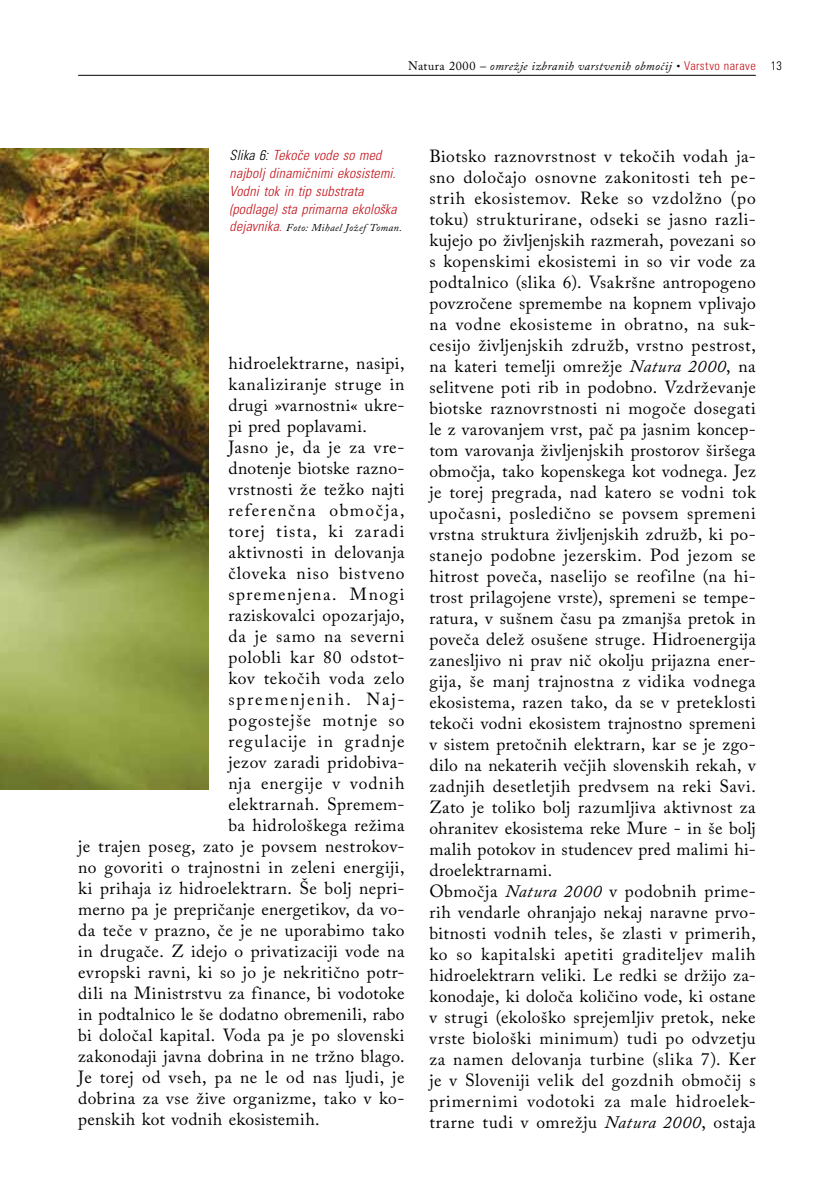
<style>
.page{position:relative;width:834px;height:1191px;background:#fff}
.page>*{position:absolute;margin:0;border:0;box-sizing:border-box;transform-origin:0 0}
.t1{font:17.5px/21px "Adobe Caslon Pro";letter-spacing:.03em;color:#000}
.t2{font:17.5px "Adobe Caslon Pro";letter-spacing:.07em;color:#000}
.t3{font:17.5px "Adobe Caslon Pro";letter-spacing:.055em;color:#000}
.t4{font:17.5px "Adobe Caslon Pro";letter-spacing:.09em;color:#000}
.t5{font:17.5px "Adobe Caslon Pro";letter-spacing:.065em;color:#000}
.t6{font:17.5px "Adobe Caslon Pro";letter-spacing:.05em;color:#000}
.t7{font:17.5px "Adobe Caslon Pro";letter-spacing:.08em;color:#000}
.t8{font:17.5px "Adobe Caslon Pro";letter-spacing:.11em;color:#000}
.t9{font:italic 300 condensed 14px/17.8px "Univers";letter-spacing:.01em;color:#c2151c}
.t10{font:italic 12.25px "Adobe Caslon Pro";letter-spacing:.025em;color:#000}
.t11{font:italic 10.5px "Adobe Caslon Pro";letter-spacing:.03em;color:#000}
.s1{font-style:normal}
.s2{font-family:"Univers";font-weight:300;font-style:normal;font-stretch:condensed;color:#c2151c}
.s3{font-family:"Univers";font-weight:300;font-style:normal;font-stretch:condensed}
.s4{color:#000}
.s5{font-family:"Univers";font-weight:300;font-stretch:condensed;font-size:14px;color:#c2151c}
.s6{font-style:italic}
</style>
<div class="page">
<hr style="left:78px;top:75px;width:677px;height:1px;background:#000">
<img style="left:0;top:149px;width:208px;height:641px">
<p class="t10" style="left:408px;top:59px;width:375px"><span class="s1">Natura 2000</span> – omrežje izbranih varstvenih območij • <span class="s2">Varstvo narave</span> <span class="s3">13</span></p>
<p class="t9" style="left:229px;top:146px;width:168px"><span class="s4">Slika 6:</span> TekoËe vode so med najbolj dinamiËnimi ekosistemi.<br>Vodni tok in tip substrata (podlage) sta primarna ekološka</p>
<p class="t11" style="left:229px;top:222px;width:174px"><span class="s5">dejavnika.</span> Foto: Mihael Jožef Toman.</p>
<p class="t1" style="left:228px;top:352px;width:178px">hidroelektrarne, nasipi,</p>
<p class="t1" style="left:228px;top:373px;width:178px">kanaliziranje struge in</p>
<p class="t1" style="left:228px;top:394px;width:178px">drugi »varnostni« ukre-</p>
<p class="t1" style="left:228px;top:415px;width:140px">pi pred poplavami.</p>
<p class="t1" style="left:228px;top:436px;width:178px">Jasno je, da je za vre-</p>
<p class="t1" style="left:228px;top:457px;width:178px">dnotenje biotske razno-</p>
<p class="t1" style="left:228px;top:478px;width:178px">vrstnosti že težko najti</p>
<p class="t4" style="left:228px;top:500px;width:178px">referenčna območja,</p>
<p class="t2" style="left:228px;top:521px;width:178px">torej tista, ki zaradi</p>
<p class="t1" style="left:228px;top:541px;width:178px">aktivnosti in delovanja</p>
<p class="t3" style="left:228px;top:563px;width:178px">človeka niso bistveno</p>
<p class="t7" style="left:228px;top:584px;width:178px">spremenjena. Mnogi</p>
<p class="t1" style="left:228px;top:604px;width:178px">raziskovalci opozarjajo,</p>
<p class="t1" style="left:228px;top:625px;width:178px">da je samo na severni</p>
<p class="t1" style="left:228px;top:646px;width:178px">polobli kar 80 odstot-</p>
<p class="t1" style="left:228px;top:667px;width:178px">kov tekočih voda zelo</p>
<p class="t8" style="left:228px;top:689px;width:178px">spremenjenih. Naj-</p>
<p class="t5" style="left:228px;top:710px;width:178px">pogostejše motnje so</p>
<p class="t2" style="left:228px;top:731px;width:178px">regulacije in gradnje</p>
<p class="t1" style="left:228px;top:751px;width:178px">jezov zaradi pridobiva-</p>
<p class="t6" style="left:228px;top:773px;width:178px">nja energije v vodnih</p>
<p class="t1" style="left:228px;top:793px;width:178px">elektrarnah. Spremem-</p>
<p class="t1" style="left:228px;top:814px;width:178px">ba hidrološkega režima</p>
<p class="t1" style="left:78px;top:835px;width:328px">je trajen poseg, zato je povsem nestrokov-</p>
<p class="t1" style="left:78px;top:856px;width:328px">no govoriti o trajnostni in zeleni energiji,</p>
<p class="t1" style="left:78px;top:877px;width:328px">ki prihaja iz hidroelektrarn. Še bolj nepri-</p>
<p class="t1" style="left:78px;top:898px;width:328px">merno pa je prepričanje energetikov, da vo-</p>
<p class="t1" style="left:78px;top:919px;width:328px">da teče v prazno, če je ne uporabimo tako</p>
<p class="t1" style="left:78px;top:940px;width:328px">in drugače. Z idejo o privatizaciji vode na</p>
<p class="t1" style="left:78px;top:961px;width:328px">evropski ravni, ki so jo je nekritično potr-</p>
<p class="t1" style="left:78px;top:982px;width:328px">dili na Ministrstvu za finance, bi vodotoke</p>
<p class="t1" style="left:78px;top:1003px;width:328px">in podtalnico le še dodatno obremenili, rabo</p>
<p class="t1" style="left:78px;top:1024px;width:328px">bi določal kapital. Voda pa je po slovenski</p>
<p class="t1" style="left:78px;top:1045px;width:328px">zakonodaji javna dobrina in ne tržno blago.</p>
<p class="t1" style="left:78px;top:1066px;width:328px">Je torej od vseh, pa ne le od nas ljudi, je</p>
<p class="t1" style="left:78px;top:1087px;width:328px">dobrina za vse žive organizme, tako v ko-</p>
<p class="t1" style="left:78px;top:1108px;width:243px">penskih kot vodnih ekosistemih.</p>
<p class="t1" style="left:429px;top:145px;width:328px">Biotsko raznovrstnost v tekočih vodah ja&shy;sno določajo osnovne zakonitosti teh pe&shy;strih ekosistemov. Reke so vzdolžno (po toku) strukturirane, odseki se jasno razli&shy;kujejo po življenjskih razmerah, povezani so s kopenskimi ekosistemi in so vir vode za podtalnico (slika 6). Vsakršne antropogeno povzročene spremembe na kopnem vplivajo na vodne ekosisteme in obratno, na suk&shy;cesijo življenjskih združb, vrstno pestrost, na kateri temelji omrežje <span class="s6">Natura 2000</span>, na selitvene poti rib in podobno. Vzdrževanje biotske raznovrstnosti ni mogoče dosegati le z varovanjem vrst, pač pa jasnim koncep&shy;tom varovanja življenjskih prostorov širšega območja, tako kopenskega kot vodnega. Jez je torej pregrada, nad katero se vodni tok upočasni, posledično se povsem spremeni vrstna struktura življenjskih združb, ki po&shy;stanejo podobne jezerskim. Pod jezom se hitrost poveča, naselijo se reofilne (na hi&shy;trost prilagojene vrste), spremeni se tempe&shy;ratura, v sušnem času pa zmanjša pretok in poveča delež osušene struge. Hidroenergija zanesljivo ni prav nič okolju prijazna ener&shy;gija, še manj trajnostna z vidika vodnega ekosistema, razen tako, da se v preteklosti tekoči vodni ekosistem trajnostno spremeni v sistem pretočnih elektrarn, kar se je zgo&shy;dilo na nekaterih večjih slovenskih rekah, v zadnjih desetletjih predvsem na reki Savi.<br>Zato je toliko bolj razumljiva aktivnost za ohranitev ekosistema reke Mure - in še bolj malih potokov in studencev pred malimi hi&shy;droelektrarnami.<br>Območja <span class="s6">Natura 2000</span> v podobnih prime&shy;rih vendarle ohranjajo nekaj naravne prvo&shy;bitnosti vodnih teles, še zlasti v primerih, ko so kapitalski apetiti graditeljev malih hidroelektrarn veliki. Le redki se držijo za&shy;konodaje, ki določa količino vode, ki ostane v strugi (ekološko sprejemljiv pretok, neke vrste biološki minimum) tudi po odvzetju za namen delovanja turbine (slika 7). Ker je v Sloveniji velik del gozdnih območij s primernimi vodotoki za male hidroelek&shy;trarne tudi v omrežju <span class="s6">Natura 2000</span>, ostaja</p>
</div>
